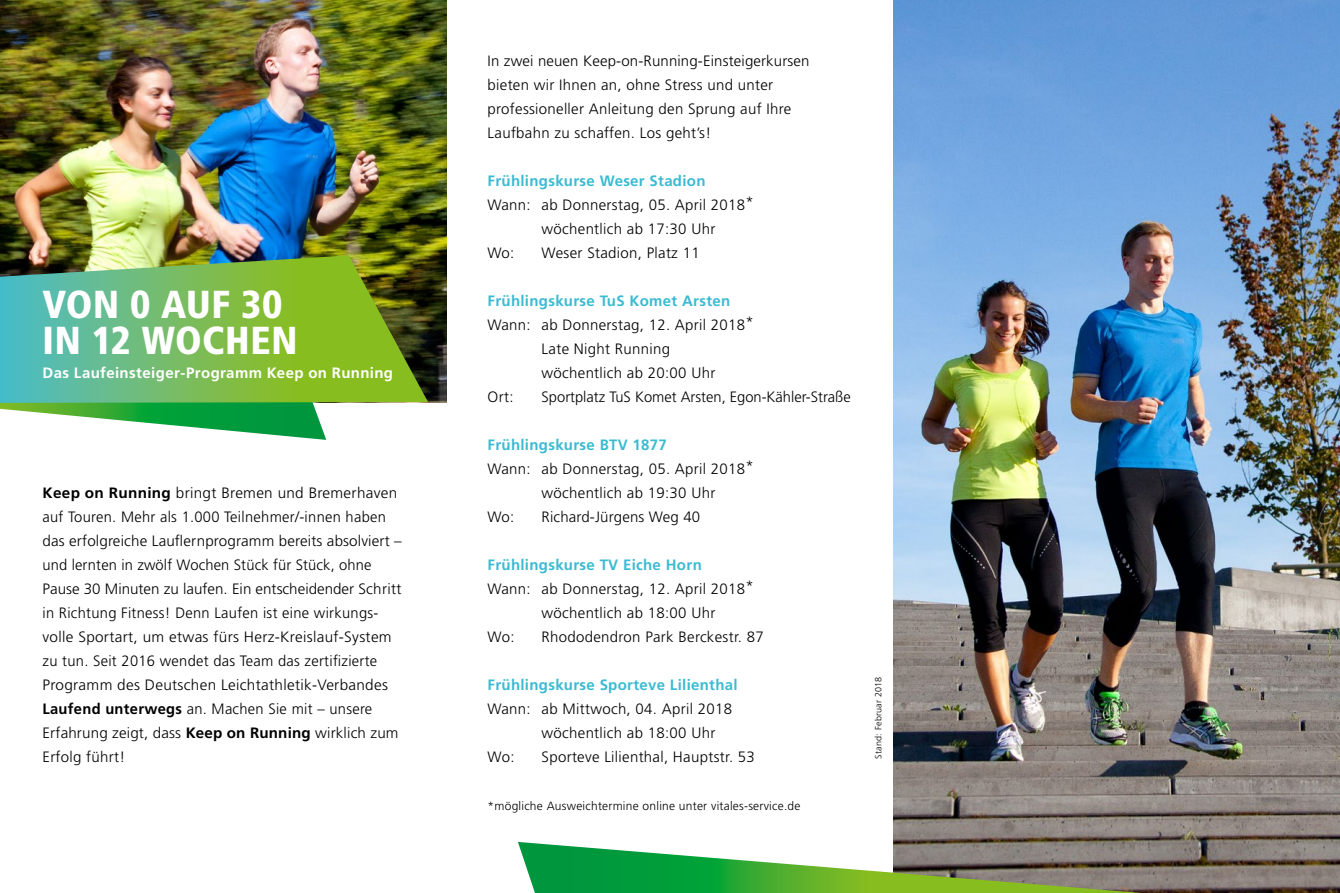
<style>
.page{position:relative;width:1340px;height:893px;background:#fff}
.page>*{position:absolute;margin:0;border:0;box-sizing:border-box;transform-origin:0 0}
.t1{font:900 condensed 39px/36px "Frutiger LT Std";letter-spacing:.015em;color:#fff}
.t2{font:300 15px/24px "Frutiger LT Std";letter-spacing:.02em;color:#000}
.t3{font:700 15px "Frutiger LT Std";letter-spacing:.02em;color:#3bbbd2}
.t4{font:300 15px "Frutiger LT Std";color:#000}
.t5{font:700 15px "Frutiger LT Std";letter-spacing:.025em;color:#fff}
.t6{font:300 12px "Frutiger LT Std";letter-spacing:.02em;color:#000}
.t7{font:300 9px "Frutiger LT Std";letter-spacing:.02em;color:#000}
.s1{font-weight:700}
</style>
<div class="page">
<img style="left:0;top:0;width:446px;height:402px">
<img style="left:893px;top:0;width:446px;height:893px">
<svg style="left:0;top:403px;width:326px;height:37px"></svg>
<svg style="left:0;top:255px;width:428px;height:148px;background:#70ad56"></svg>
<svg style="left:518px;top:842px;width:623px;height:51px"></svg>
<h1 class="t1" style="left:43px;top:286px;width:256px">VON 0 AUF 30<br>IN 12 WOCHEN</h1>
<p class="t5" style="left:43px;top:364px;width:352px">Das Laufeinsteiger-Programm Keep on Running</p>
<p class="t2" style="left:43px;top:481px;width:361px"><span class="s1">Keep on Running</span> bringt Bremen und Bremerhaven auf Touren. Mehr als 1.000 Teilnehmer/-innen haben das erfolgreiche Lauflernprogramm bereits absolviert – und lernten in zwölf Wochen Stück für Stück, ohne Pause 30 Minuten zu laufen. Ein entscheidender Schritt in Richtung Fitness! Denn Laufen ist eine wirkungs&shy;volle Sportart, um etwas fürs Herz-Kreislauf-System zu tun. Seit 2016 wendet das Team das zertifizierte Programm des Deutschen Leichtathletik-Verbandes <span class="s1">Laufend unterwegs</span> an. Machen Sie mit – unsere Erfahrung zeigt, dass <span class="s1">Keep on Running</span> wirklich zum Erfolg führt!</p>
<p class="t2" style="left:487px;top:49px;width:323px">In zwei neuen Keep-on-Running-Einsteigerkursen bieten wir Ihnen an, ohne Stress und unter professioneller Anleitung den Sprung auf Ihre Laufbahn zu schaffen. Los geht’s!</p>
<p class="t3" style="left:487px;top:172px;width:219px">Frühlingskurse Weser Stadion</p>
<p class="t2" style="left:487px;top:193px;width:268px">Wann: ab Donnerstag, 05. April 2018*</p>
<p class="t2" style="left:541px;top:217px;width:175px">wöchentlich ab 17:30 Uhr</p>
<p class="t2" style="left:487px;top:241px;width:28px">Wo:</p>
<p class="t2" style="left:541px;top:241px;width:160px">Weser Stadion, Platz 11</p>
<p class="t3" style="left:487px;top:292px;width:244px">Frühlingskurse TuS Komet Arsten</p>
<p class="t2" style="left:487px;top:313px;width:268px">Wann: ab Donnerstag, 12. April 2018*</p>
<p class="t2" style="left:541px;top:337px;width:130px">Late Night Running</p>
<p class="t2" style="left:541px;top:361px;width:175px">wöchentlich ab 20:00 Uhr</p>
<p class="t2" style="left:487px;top:385px;width:27px">Ort:</p>
<p class="t4" style="left:541px;top:388px;width:311px">Sportplatz TuS Komet Arsten, Egon-Kähler-Straße</p>
<p class="t3" style="left:487px;top:436px;width:181px">Frühlingskurse BTV 1877</p>
<p class="t2" style="left:487px;top:457px;width:268px">Wann: ab Donnerstag, 05. April 2018*</p>
<p class="t2" style="left:541px;top:481px;width:175px">wöchentlich ab 19:30 Uhr</p>
<p class="t2" style="left:487px;top:505px;width:28px">Wo:</p>
<p class="t2" style="left:541px;top:505px;width:160px">Richard-Jürgens Weg 40</p>
<p class="t3" style="left:487px;top:556px;width:216px">Frühlingskurse TV Eiche Horn</p>
<p class="t2" style="left:487px;top:577px;width:268px">Wann: ab Donnerstag, 12. April 2018*</p>
<p class="t2" style="left:541px;top:601px;width:175px">wöchentlich ab 18:00 Uhr</p>
<p class="t2" style="left:487px;top:625px;width:28px">Wo:</p>
<p class="t2" style="left:541px;top:625px;width:224px">Rhododendron Park Berckestr. 87</p>
<p class="t3" style="left:487px;top:676px;width:251px">Frühlingskurse Sporteve Lilienthal</p>
<p class="t2" style="left:487px;top:697px;width:246px">Wann: ab Mittwoch, 04. April 2018</p>
<p class="t2" style="left:541px;top:721px;width:175px">wöchentlich ab 18:00 Uhr</p>
<p class="t2" style="left:487px;top:745px;width:28px">Wo:</p>
<p class="t2" style="left:541px;top:745px;width:215px">Sporteve Lilienthal, Hauptstr. 53</p>
<p class="t6" style="left:487px;top:799px;width:314px">*mögliche Ausweichtermine online unter vitales-service.de</p>
<p class="t7" style="left:873px;top:758px;width:83px;rotate:-90deg">Stand: Februar 2018</p>
</div>
